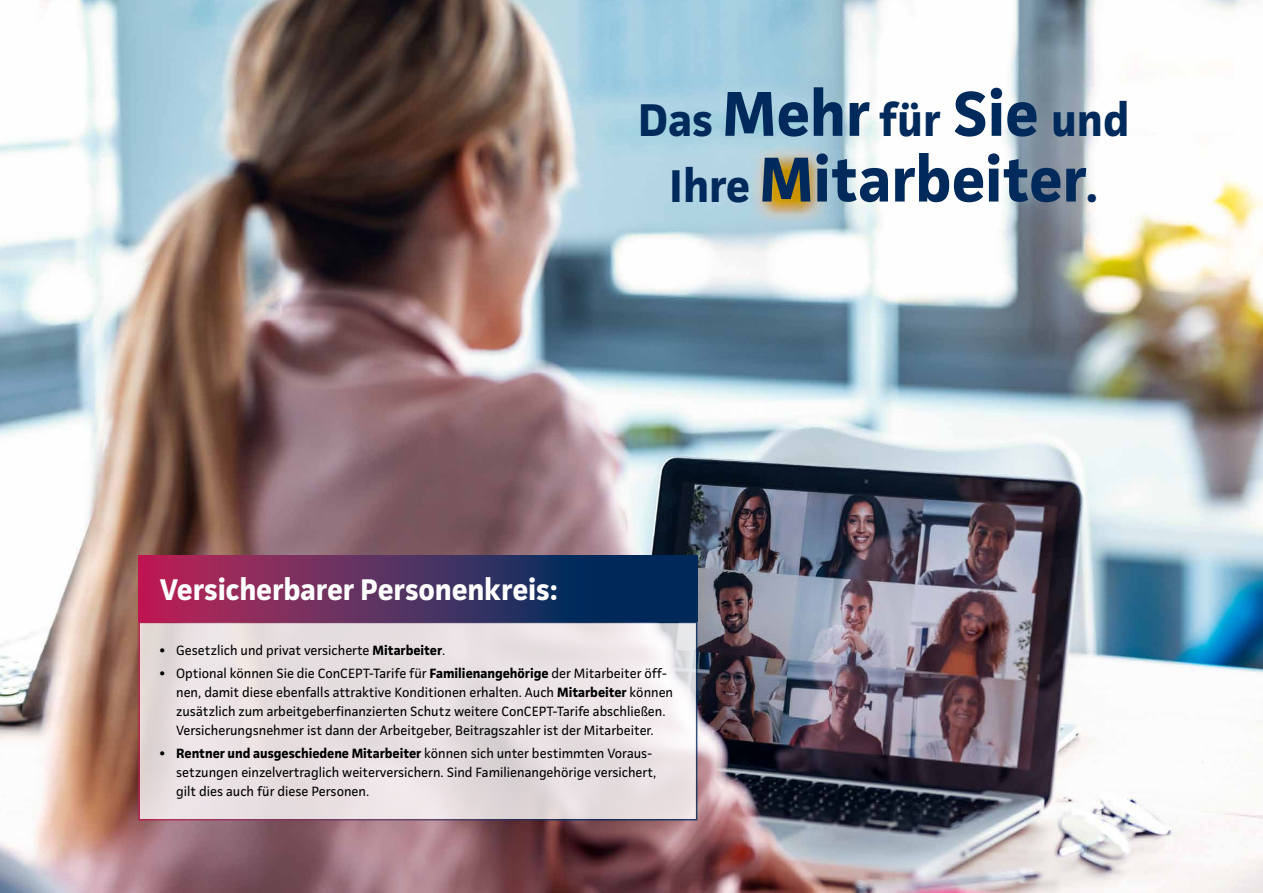
<style>
.page{position:relative;width:1263px;height:893px;background:#fff}
.page>*{position:absolute;margin:0;border:0;box-sizing:border-box;transform-origin:0 0}
.t1{font:700 63.45px "Continentale Pro";color:#002a5b}
.t2{font:700 46.05px "Continentale Pro";color:#002a5b}
.t3{font:700 30px "Continentale Pro";color:#fff}
.t4{font:13.5px/18.9px "Continentale Pro";color:#000}
.s1{font-size:63.45px}
.s2{font-size:46.05px}
.s3{font-weight:700}
</style>
<div class="page">
<img style="left:0;top:0;width:1263px;height:893px">
<svg style="left:138px;top:556px;width:559px;height:65px;background:#4e2c5d"></svg>
<svg style="left:138px;top:621px;width:560px;height:200px;background:#e1d4d7"></svg>
<h2 class="t2" style="left:638px;top:92px;width:493px">Das <span class="s1">Mehr</span> für <span class="s1">Sie</span> und</h2>
<h1 class="t1" style="left:669px;top:141px;width:430px"><span class="s2">Ihre</span> Mitarbeiter<span class="s2">.</span></h1>
<h3 class="t3" style="left:160px;top:572px;width:400px">Versicherbarer Personenkreis:</h3>
<p class="t4" style="left:160px;top:641px;width:287px"><span class="s3">•</span> Gesetzlich und privat versicherte <span class="s3">Mitarbeiter</span>.</p>
<p class="t4" style="left:176px;top:664px;width:498px;text-indent:-16px"><span class="s3">•</span> Optional können Sie die ConCEPT-Tarife für <span class="s3">Familienangehörige</span> der Mitarbeiter öff&shy;nen, damit diese ebenfalls attraktive Konditionen erhalten. Auch <span class="s3">Mitarbeiter</span> können zusätzlich zum arbeitgeberfinanzierten Schutz weitere ConCEPT-Tarife abschließen.<br>Versicherungsnehmer ist dann der Arbeitgeber, Beitragszahler ist der Mitarbeiter.</p>
<p class="t4" style="left:176px;top:744px;width:482px;text-indent:-16px"><span class="s3">• Rentner und ausgeschiedene Mitarbeiter</span> können sich unter bestimmten Voraus&shy;setzungen einzelvertraglich weiterversichern. Sind Familienangehörige versichert, gilt dies auch für diese Personen.</p>
</div>
